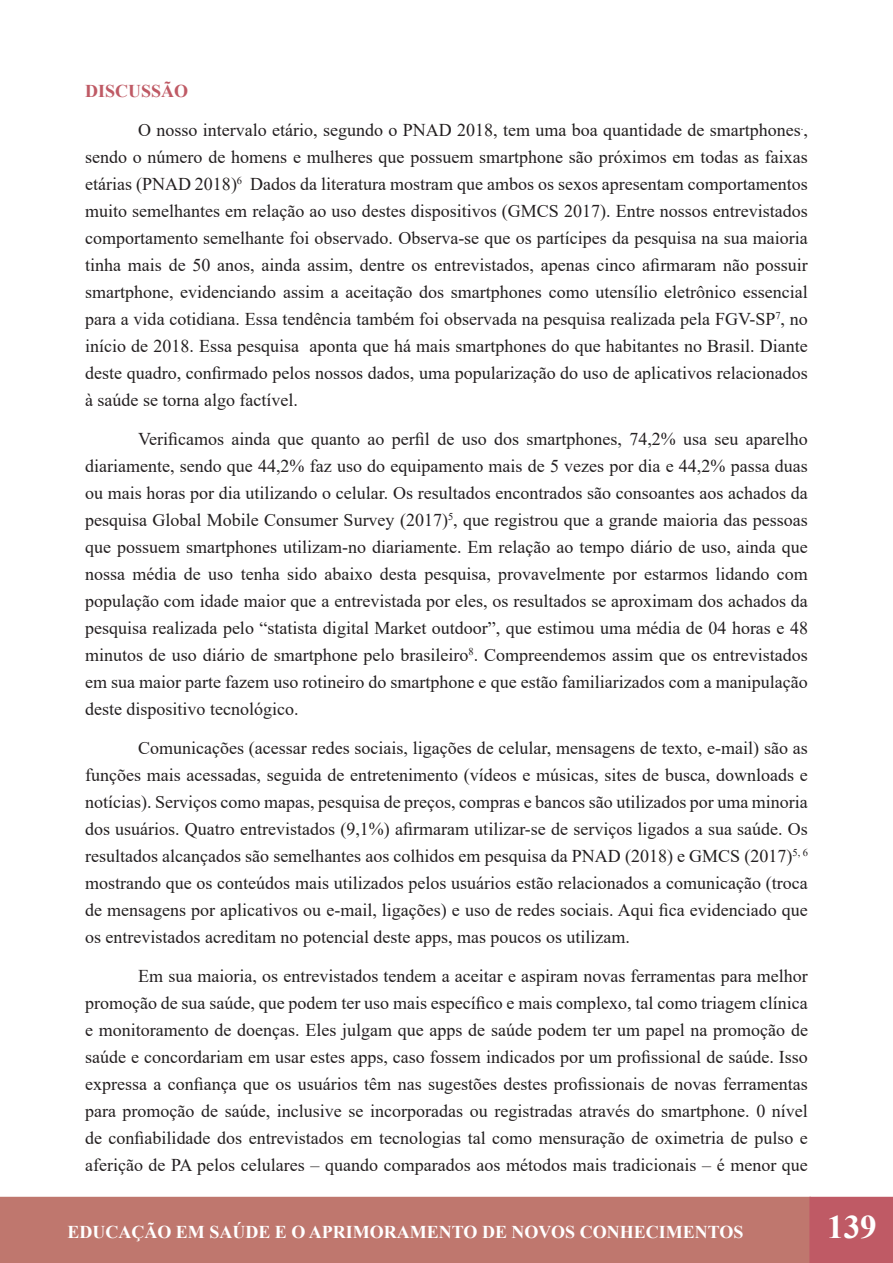
<style>
.page{position:relative;width:893px;height:1263px;background:#fff}
.page>*{position:absolute;margin:0;border:0;box-sizing:border-box;transform-origin:0 0}
.t1{font:700 33px "Times New Roman";color:#fff}
.t2{font:18px/27px "Times New Roman";color:#231f20;text-align:justify}
.t3{font:700 18px "Times New Roman";color:#fff}
.t4{font:700 18px "Times New Roman";color:#bf5a65}
</style>
<div class="page">
<div style="left:0;top:1197px;width:809px;height:66px;background:#bf776e"></div>
<div style="left:809px;top:1197px;width:84px;height:66px;background:#bf5a65"></div>
<div style="left:31px;top:1197px;width:749px;height:66px;background:#bf776e"></div>
<p class="t4" style="left:85px;top:78px;width:105px">DISCUSSÃO</p>
<p class="t2" style="left:85px;top:116px;width:724px;text-indent:53px">O nosso intervalo etário, segundo o PNAD 2018, tem uma boa quantidade de smartphones<sup>.</sup>, sendo o número de homens e mulheres que possuem smartphone são próximos em todas as faixas etárias (PNAD 2018)<sup>6</sup> Dados da literatura mostram que ambos os sexos apresentam comportamentos muito semelhantes em relação ao uso destes dispositivos (GMCS 2017). Entre nossos entrevistados comportamento semelhante foi observado. Observa-se que os partícipes da pesquisa na sua maioria tinha mais de 50 anos, ainda assim, dentre os entrevistados, apenas cinco afirmaram não possuir smartphone, evidenciando assim a aceitação dos smartphones como utensílio eletrônico essencial para a vida cotidiana. Essa tendência também foi observada na pesquisa realizada pela FGV-SP<sup>7</sup>, no início de 2018. Essa pesquisa aponta que há mais smartphones do que habitantes no Brasil. Diante deste quadro, confirmado pelos nossos dados, uma popularização do uso de aplicativos relacionados à saúde se torna algo factível.</p>
<p class="t2" style="left:85px;top:425px;width:724px;text-indent:53px">Verificamos ainda que quanto ao perfil de uso dos smartphones, 74,2% usa seu aparelho diariamente, sendo que 44,2% faz uso do equipamento mais de 5 vezes por dia e 44,2% passa duas ou mais horas por dia utilizando o celular. Os resultados encontrados são consoantes aos achados da pesquisa Global Mobile Consumer Survey (2017)<sup>5</sup>, que registrou que a grande maioria das pessoas que possuem smartphones utilizam-no diariamente. Em relação ao tempo diário de uso, ainda que nossa média de uso tenha sido abaixo desta pesquisa, provavelmente por estarmos lidando com população com idade maior que a entrevistada por eles, os resultados se aproximam dos achados da pesquisa realizada pelo “statista digital Market outdoor”, que estimou uma média de 04 horas e 48 minutos de uso diário de smartphone pelo brasileiro<sup>8</sup>. Compreendemos assim que os entrevistados em sua maior parte fazem uso rotineiro do smartphone e que estão familiarizados com a manipulação deste dispositivo tecnológico.</p>
<p class="t2" style="left:85px;top:734px;width:724px;text-indent:53px">Comunicações (acessar redes sociais, ligações de celular, mensagens de texto, e-mail) são as funções mais acessadas, seguida de entretenimento (vídeos e músicas, sites de busca, downloads e notícias). Serviços como mapas, pesquisa de preços, compras e bancos são utilizados por uma minoria dos usuários. Quatro entrevistados (9,1%) afirmaram utilizar-se de serviços ligados a sua saúde. Os resultados alcançados são semelhantes aos colhidos em pesquisa da PNAD (2018) e GMCS (2017)<sup>5,</sup> <sup>6 </sup>mostrando que os conteúdos mais utilizados pelos usuários estão relacionados a comunicação (troca de mensagens por aplicativos ou e-mail, ligações) e uso de redes sociais. Aqui fica evidenciado que os entrevistados acreditam no potencial deste apps, mas poucos os utilizam.</p>
<p class="t2" style="left:85px;top:962px;width:724px;text-indent:53px">Em sua maioria, os entrevistados tendem a aceitar e aspiram novas ferramentas para melhor promoção de sua saúde, que podem ter uso mais específico e mais complexo, tal como triagem clínica e monitoramento de doenças. Eles julgam que apps de saúde podem ter um papel na promoção de saúde e concordariam em usar estes apps, caso fossem indicados por um profissional de saúde. Isso expressa a confiança que os usuários têm nas sugestões destes profissionais de novas ferramentas para promoção de saúde, inclusive se incorporadas ou registradas através do smartphone. 0 nível de confiabilidade dos entrevistados em tecnologias tal como mensuração de oximetria de pulso e aferição de PA pelos celulares – quando comparados aos métodos mais tradicionais – é menor que</p>
<p class="t3" style="left:67px;top:1219px;width:678px">EDUCAÇÃO EM SAÚDE E O APRIMORAMENTO DE NOVOS CONHECIMENTOS</p>
<h1 class="t1" style="left:827px;top:1203px;width:51px">139</h1>
</div>
